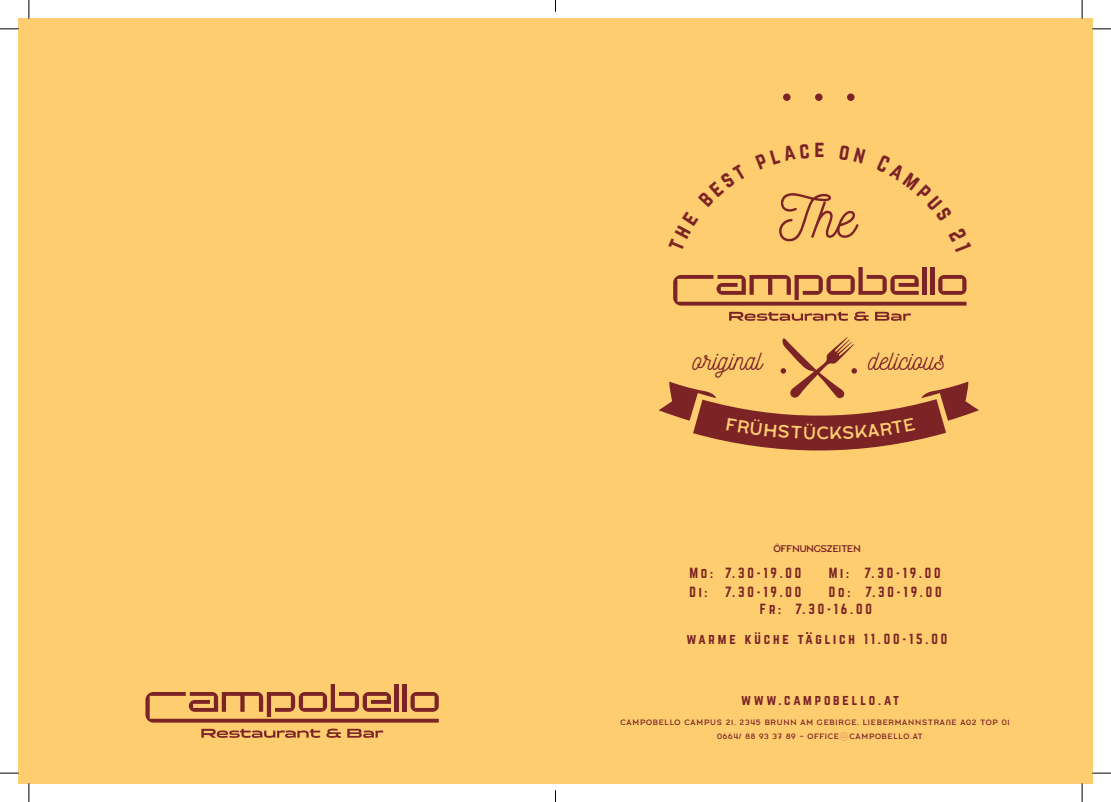
<style>
.page{position:relative;width:1111px;height:802px;background:#fff}
.page>*{position:absolute;margin:0;border:0;box-sizing:border-box;transform-origin:0 0}
.t1{font:57px "Nickainley";color:#7c2326}
.t2{font:27.38px "Nickainley";color:#7c2326}
.t3{font:20.38px "Norwester";color:#7c2326}
.t4{font:17.62px "Labor Union Small";color:#fecd70}
.t5{font:12.88px/19.5px "Norwester";letter-spacing:.22em;color:#7c2326}
.t6{font:9.62px "Labor Union Small";letter-spacing:.01em;color:#7c2326}
.t7{font:7.75px/14.1px "Labor Union";letter-spacing:.1em;color:#7c2326}
.s1{font-family:"Lato";font-weight:100;font-size:10.62px}
</style>
<div class="page">
<div style="left:18px;top:18px;width:1074px;height:766px;background:#fecd70"></div>
<svg style="left:782px;top:93px;width:8px;height:8px"></svg>
<svg style="left:814px;top:93px;width:8px;height:8px"></svg>
<svg style="left:846px;top:93px;width:8px;height:8px"></svg>
<svg style="left:729px;top:312px;width:118px;height:9px"></svg>
<svg style="left:854px;top:312px;width:14px;height:9px"></svg>
<svg style="left:875px;top:312px;width:35px;height:9px"></svg>
<svg style="left:673px;top:267px;width:293px;height:39px"></svg>
<svg style="left:201px;top:729px;width:119px;height:9px"></svg>
<svg style="left:326px;top:728px;width:15px;height:10px"></svg>
<svg style="left:347px;top:729px;width:36px;height:9px"></svg>
<svg style="left:145px;top:684px;width:293px;height:38px"></svg>
<svg style="left:0;top:28px;width:19px;height:2px"></svg>
<svg style="left:1092px;top:28px;width:18px;height:2px"></svg>
<svg style="left:0;top:772px;width:19px;height:2px"></svg>
<svg style="left:1092px;top:772px;width:18px;height:2px"></svg>
<svg style="left:28px;top:0;width:2px;height:19px"></svg>
<svg style="left:28px;top:783px;width:2px;height:19px"></svg>
<svg style="left:1081px;top:0;width:1px;height:19px"></svg>
<svg style="left:1081px;top:783px;width:1px;height:19px"></svg>
<svg style="left:658px;top:337px;width:320px;height:114px"></svg>
<h3 class="t3" style="left:814px;top:140px;width:12px">e</h3>
<h1 class="t1" style="left:778px;top:181px;width:78px">The</h1>
<h2 class="t2" style="left:692px;top:342px;width:71px">original</h2>
<h2 class="t2" style="left:867px;top:342px;width:79px">delicious</h2>
<h3 class="t4" style="left:816px;top:422px;width:14px">C</h3>
<p class="t6" style="left:773px;top:542px;width:88px">ÖFFNUNGSZEITEN</p>
<p class="t5" style="left:828px;top:563px;width:114px">Mi: 7.30-19.00<br>Do: 7.30-19.00</p>
<p class="t5" style="left:689px;top:563px;width:113px">Mo: 7.30-19.00<br>Di:</p>
<p class="t5" style="left:759px;top:584px;width:113px;line-height:17.1px;text-indent:-35px">7.30-19.00<br>Fr: 7.30-16.00</p>
<p class="t5" style="left:686px;top:629px;width:262px">warme kuche taglich 11.00-15.00</p>
<p class="t5" style="left:754px;top:619px;width:8px">..</p>
<p class="t5" style="left:805px;top:619px;width:8px">..</p>
<p class="t5" style="left:740px;top:690px;width:159px">www.campobello.at</p>
<p class="t7" style="left:716px;top:715px;width:294px;text-indent:-96px">CAMPOBELLO CAMPUS 21, 2345 BRUNN AM GEBIRGE, LIEBERMANNSTRAßE A02 TOP 01<br>0664/ 88 93 37 89 - OFFICE<span class="s1">@</span>CAMPOBELLO.AT</p>
</div>
